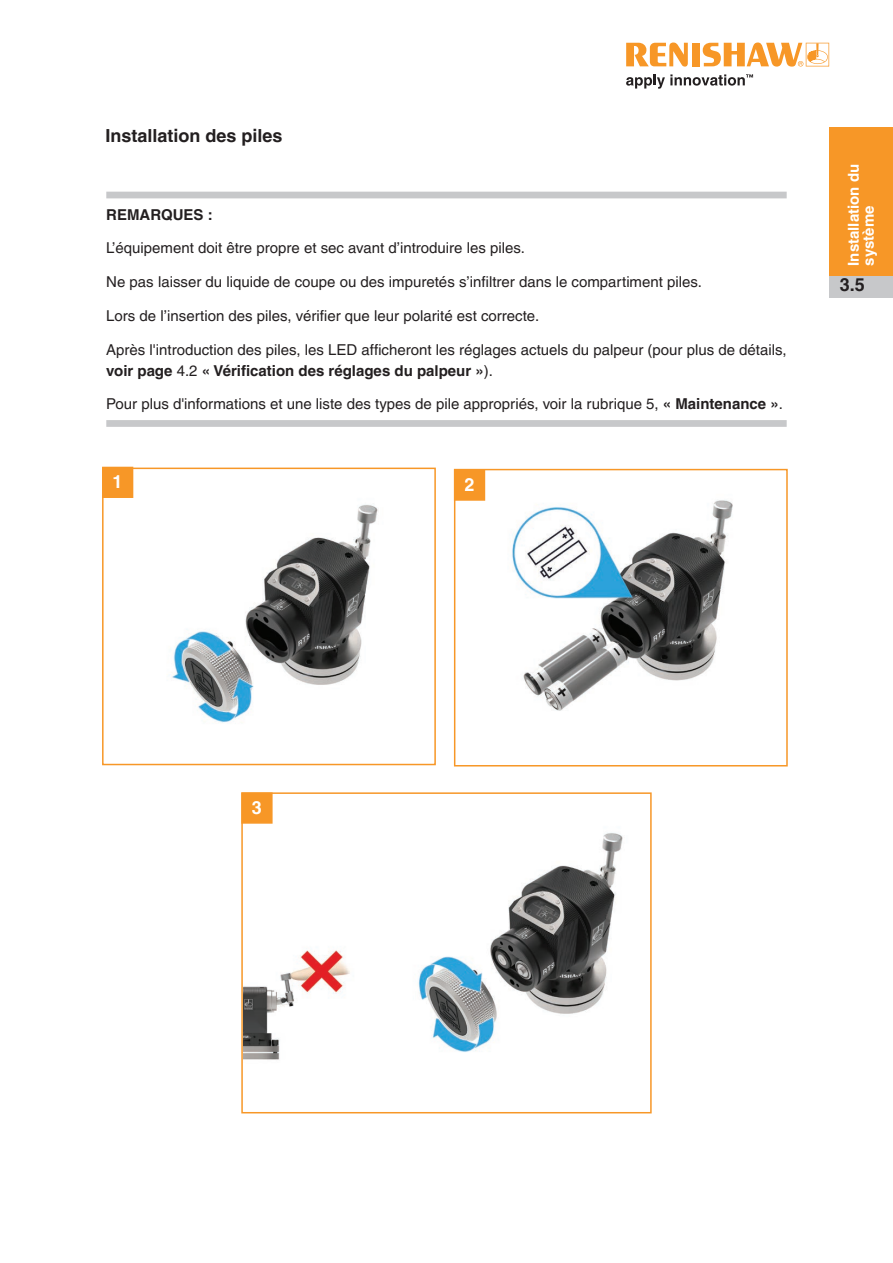
<style>
.page{position:relative;width:893px;height:1263px;background:#fff}
.page>*{position:absolute;margin:0;border:0;box-sizing:border-box;transform-origin:0 0}
.Heading_2{font:700 18px "Helvetica LT Pro";color:#231f20}
.Figure_Steps{font:700 18px "Helvetica LT Pro";color:#fff}
.Multiple_notes_middle{font:15px/21px "Helvetica LT Pro";color:#231f20}
.Multiple_notes_last_line{font:15px "Helvetica LT Pro";color:#231f20}
.t1{font:700 15px/15px "Helvetica LT Pro";color:#fff}
.Multiple_notes_first_line{font:700 15px "Helvetica LT Pro";color:#231f20}
.s1{font-weight:700}
</style>
<div class="page">
<svg style="left:626px;top:43px;width:62px;height:24px"></svg>
<div style="left:692px;top:43px;width:8px;height:23px;background:#f79727"></div>
<svg style="left:703px;top:43px;width:126px;height:24px"></svg>
<svg style="left:626px;top:74px;width:127px;height:15px"></svg>
<div style="left:829px;top:128px;width:64px;height:148px;background:#f79727"></div>
<div style="left:829px;top:276px;width:64px;height:22px;background:#c7c8ca"></div>
<img style="left:485px;top:479px;width:248px;height:232px">
<div style="left:102px;top:467px;width:31px;height:31px;background:#f79727"></div>
<div style="left:454px;top:469px;width:31px;height:32px;background:#f79727;border:2px solid #f79727"></div>
<img style="left:172px;top:504px;width:206px;height:219px">
<div style="left:454px;top:469px;width:334px;height:297px;border:2px solid #f79727"></div>
<div style="left:102px;top:468px;width:334px;height:297px;border:2px solid #f79727"></div>
<div style="left:241px;top:792px;width:32px;height:32px;background:#f79727;border:2px solid #f79727"></div>
<img style="left:418px;top:833px;width:205px;height:219px">
<img style="left:244px;top:950px;width:106px;height:110px">
<div style="left:241px;top:792px;width:411px;height:321px;border:2px solid #f79727"></div>
<div style="left:106px;top:192px;width:681px;height:6px;background:#c7c8ca"></div>
<div style="left:106px;top:420px;width:681px;height:7px;background:#c7c8ca"></div>
<p class="Heading_2" style="left:106px;top:124px;width:179px">Installation des piles</p>
<p class="Multiple_notes_first_line" style="left:106px;top:205px;width:108px">REMARQUES :</p>
<p class="Multiple_notes_middle" style="left:106px;top:238px;width:420px">L’équipement doit être propre et sec avant d’introduire les piles.</p>
<p class="Multiple_notes_middle" style="left:106px;top:271px;width:597px">Ne pas laisser du liquide de coupe ou des impuretés s’infiltrer dans le compartiment piles.</p>
<p class="Multiple_notes_middle" style="left:106px;top:305px;width:434px">Lors de l’insertion des piles, vérifier que leur polarité est correcte.</p>
<p class="Multiple_notes_middle" style="left:106px;top:339px;width:682px">Après l'introduction des piles, les LED afficheront les réglages actuels du palpeur (pour plus de détails, <span class="s1">voir page</span> 4.2 <span class="s1">« Vérification des réglages du palpeur »</span>).</p>
<p class="Multiple_notes_last_line" style="left:106px;top:395px;width:678px">Pour plus d'informations et une liste des types de pile appropriés, voir la rubrique 5, <span class="s1">« Maintenance »</span>.</p>
<p class="Figure_Steps" style="left:113px;top:471px;width:12px">1</p>
<p class="Figure_Steps" style="left:464px;top:473px;width:12px">2</p>
<p class="t1" style="left:846px;top:266px;width:103px;rotate:-90deg">Installation du système</p>
<p class="Heading_2" style="left:840px;top:274px;width:27px">3.5</p>
<p class="Figure_Steps" style="left:252px;top:796px;width:12px">3</p>
</div>
